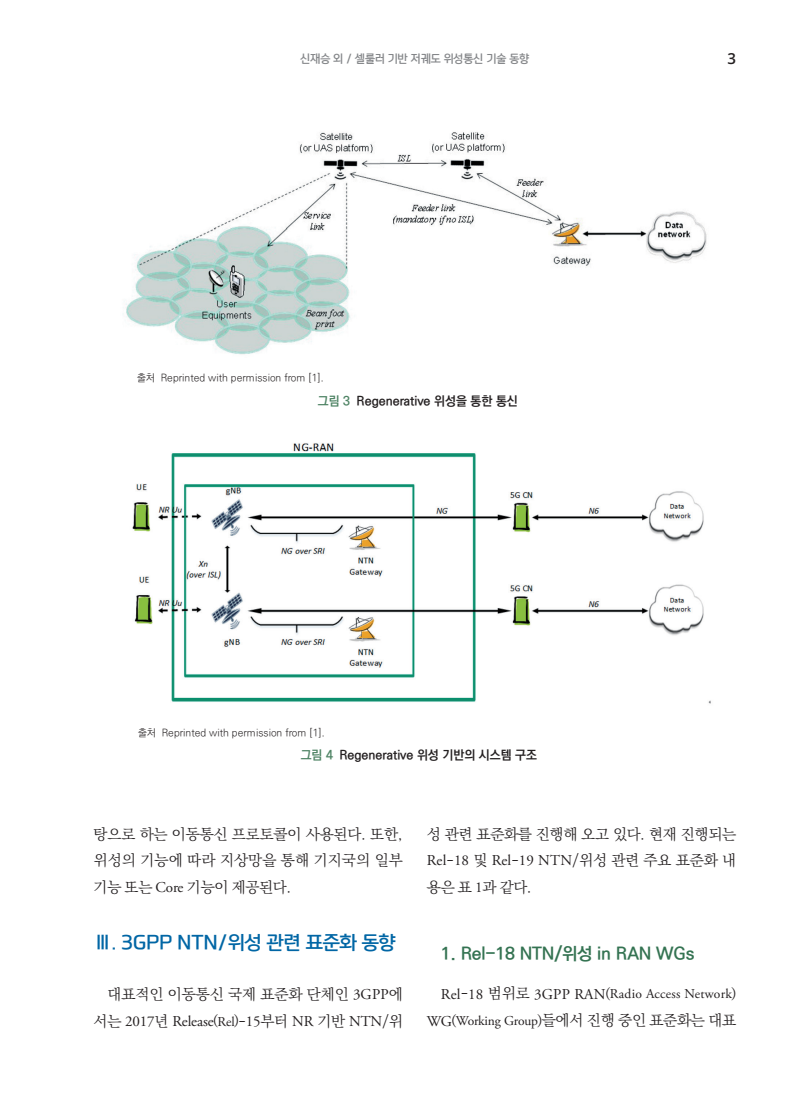
<style>
.page{position:relative;width:800px;height:1106px;background:#fff}
.page>*{position:absolute;margin:0;border:0;box-sizing:border-box;transform-origin:0 0}
.I{font:18px "paybooc OTF Bold";letter-spacing:-.01em;color:#0166a5}
._1{font:17.25px "Ko Pub World Dotum PB";letter-spacing:-.01em;color:#347352}
._2단본문{font:15px/26.7px "Ko Pub World Batang PL";letter-spacing:-.01em;color:#231f20;text-align:justify}
.t1{font:600 15px "Open Sans";color:#231f20}
._2단본문-2{font:13.5px "Adobe Garamond Pro";letter-spacing:.015em;color:#231f20}
.캡션{font:12.75px "Ko Pub World Dotum PB";color:#231f20}
.t2{font:10.95px "paybooc OTF Bold";color:#848689}
.캡션출처{font:10.2px "Ko Pub World Dotum PL";color:#231f20}
.s1{color:#4f8465}
.s2{font-family:"Adobe Garamond Pro"}
.s3{font-size:13.5px}
.s4{font-family:"Adobe Garamond Pro";font-size:13.5px}
.s5{font-size:15px}
.s6{font-family:"Ko Pub World Batang PL";font-size:15px}
.s7{font-family:"Ko Pub World Batang PL"}
</style>
<div class="page">
<img style="left:132px;top:443px;width:579px;height:261px">
<img style="left:125px;top:132px;width:582px;height:223px">
<p class="t2" style="left:300px;top:52px;width:230px">신재승 외 / 셀룰러 기반 저궤도 위성통신 기술 동향</p>
<p class="t1" style="left:727px;top:48px;width:10px">3</p>
<p class="캡션출처" style="left:137px;top:371px;width:188px">출처 Reprinted with permission from [1].</p>
<p class="캡션" style="left:318px;top:392px;width:201px"><span class="s1">그림 3</span> Regenerative 위성을 통한 통신</p>
<p class="캡션출처" style="left:138px;top:725px;width:188px">출처 Reprinted with permission from [1].</p>
<p class="캡션" style="left:300px;top:746px;width:238px"><span class="s1">그림 4</span> Regenerative 위성 기반의 시스템 구조</p>
<p class="_2단본문" style="left:94px;top:820px;width:310px">탕으로 하는 이동통신 프로토콜이 사용된다. 또한, 위성의 기능에 따라 지상망을 통해 기지국의 일부 기능 또는 <span class="s2">Core</span> 기능이 제공된다.</p>
<p class="I" style="left:94px;top:931px;width:304px">Ⅲ. 3GPP NTN/위성 관련 표준화 동향</p>
<p class="_2단본문" style="left:94px;top:980px;width:310px;line-height:27.2px;text-align:right">대표적인 이동통신 국제 표준화 단체인 <span class="s2">3GPP</span>에 서는 <span class="s2">2017</span>년 <span class="s2">Release</span><span class="s3">(</span><span class="s4">Rel</span><span class="s3">)</span>-<span class="s2">15</span>부터 <span class="s2">NR</span> 기반 <span class="s2">NTN</span>/위</p>
<p class="_2단본문" style="left:427px;top:820px;width:310px">성 관련 표준화를 진행해 오고 있다. 현재 진행되는 <span class="s2">Rel</span>-<span class="s2">18</span> 및 <span class="s2">Rel</span>-<span class="s2">19 NTN</span>/위성 관련 주요 표준화 내 용은 표 <span class="s2">1</span>과 같다.</p>
<p class="_1" style="left:441px;top:941px;width:255px">1. Rel-18 NTN/위성 in RAN WGs</p>
<p class="_2단본문-2" style="left:441px;top:986px;width:296px"><span class="s5">Rel</span><span class="s6">-</span><span class="s5">18</span> <span class="s6">범위로</span> <span class="s5">3GPP RAN</span><span class="s7">(</span>Radio Access Network<span class="s7">)</span></p>
<p class="_2단본문" style="left:427px;top:1007px;width:310px"><span class="s2">WG</span><span class="s3">(</span><span class="s4">Working Group</span><span class="s3">)</span>들에서 진행 중인 표준화는 대표</p>
</div>
